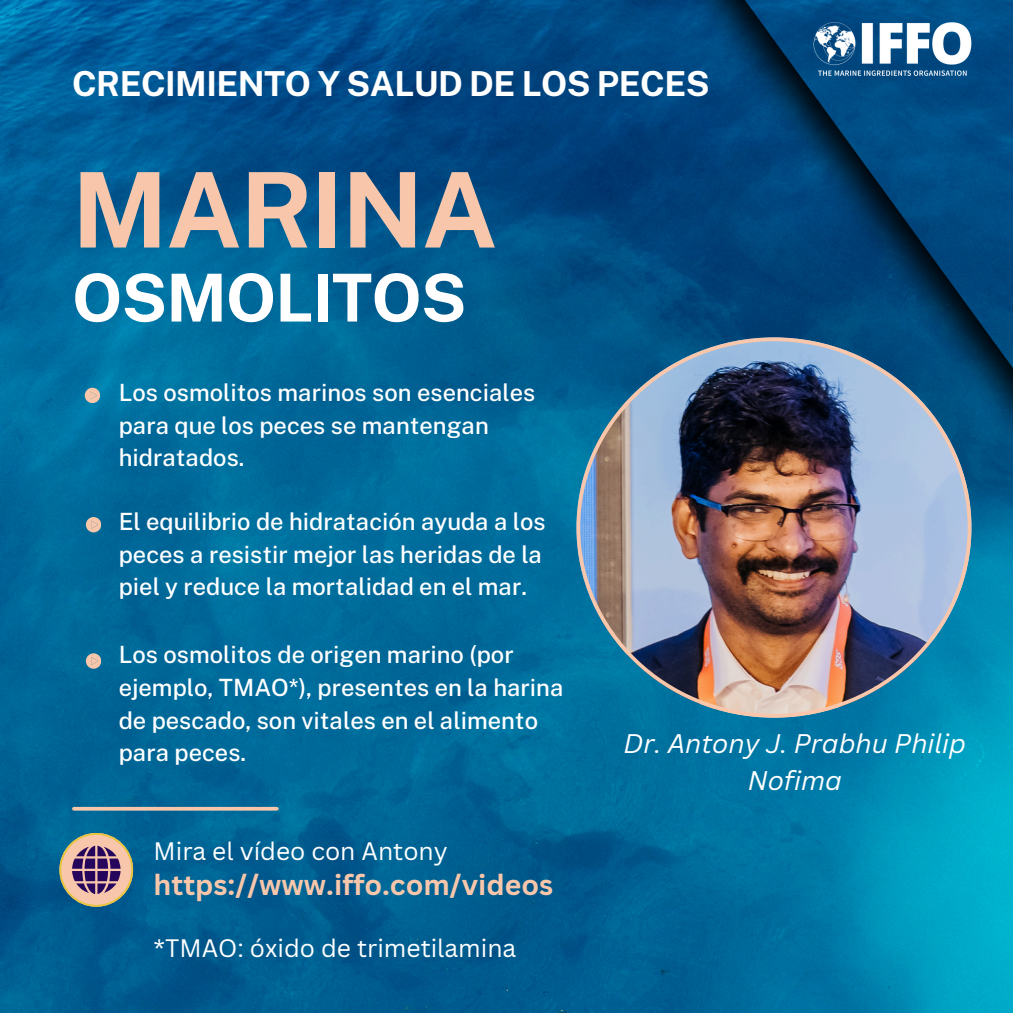
<style>
.page{position:relative;width:1013px;height:1013px;background:#fff}
.page>*{position:absolute;margin:0;border:0;box-sizing:border-box;transform-origin:0 0}
.t1{font:700 104.25px "Public Sans";letter-spacing:-.015em;color:#f8c7ab}
.t2{font:700 66.12px "Public Sans";letter-spacing:-.015em;color:#fff}
.t3{font:700 34.38px "Public Sans";letter-spacing:-.015em;color:#fff}
.t4{font:700 28.38px "Canva Sans";color:#f8c7ab}
.t5{font:italic 26.25px/36.5px "Canva Sans";color:#fff;text-align:center}
.t6{font:24.62px "Canva Sans";color:#fff}
.t7{font:500 23.75px/32.8px "Public Sans";color:#fff}
</style>
<div class="page">
<img style="left:0;top:0;width:1012px;height:1012px">
<img style="left:576px;top:337px;width:395px;height:380px">
<svg style="left:85px;top:388px;width:15px;height:15px"></svg>
<svg style="left:86px;top:517px;width:15px;height:15px"></svg>
<svg style="left:59px;top:833px;width:74px;height:73px;background:#92848b"></svg>
<svg style="left:86px;top:653px;width:15px;height:15px"></svg>
<svg style="left:74px;top:806px;width:203px;height:4px"></svg>
<img style="left:608px;top:0;width:404px;height:590px">
<img style="left:813px;top:23px;width:158px;height:52px">
<h3 class="t3" style="left:72px;top:63px;width:639px">CRECIMIENTO Y SALUD DE LOS PECES</h3>
<h1 class="t1" style="left:72px;top:148px;width:427px">MARINA</h1>
<h2 class="t2" style="left:72px;top:259px;width:396px">OSMOLITOS</h2>
<p class="t7" style="left:119px;top:376px;width:418px">Los osmolitos marinos son esenciales para que los peces se mantengan hidratados.</p>
<h6 class="t7" style="left:119px;top:505px;width:428px">El equilibrio de hidratación ayuda a los peces a resistir mejor las heridas de la piel y reduce la mortalidad en el mar.</h6>
<p class="t7" style="left:119px;top:638px;width:446px">Los osmolitos de origen marino (por ejemplo, TMAO*), presentes en la harina de pescado, son vitales en el alimento para peces.</p>
<p class="t6" style="left:154px;top:834px;width:296px">Mira el vídeo con Antony</p>
<p class="t4" style="left:154px;top:864px;width:401px">https://www.iffo.com/videos</p>
<p class="t6" style="left:154px;top:930px;width:364px">*TMAO: óxido de trimetilamina</p>
<h6 class="t5" style="left:623px;top:725px;width:344px">Dr. Antony J. Prabhu Philip<br>Nofima</h6>
</div>
